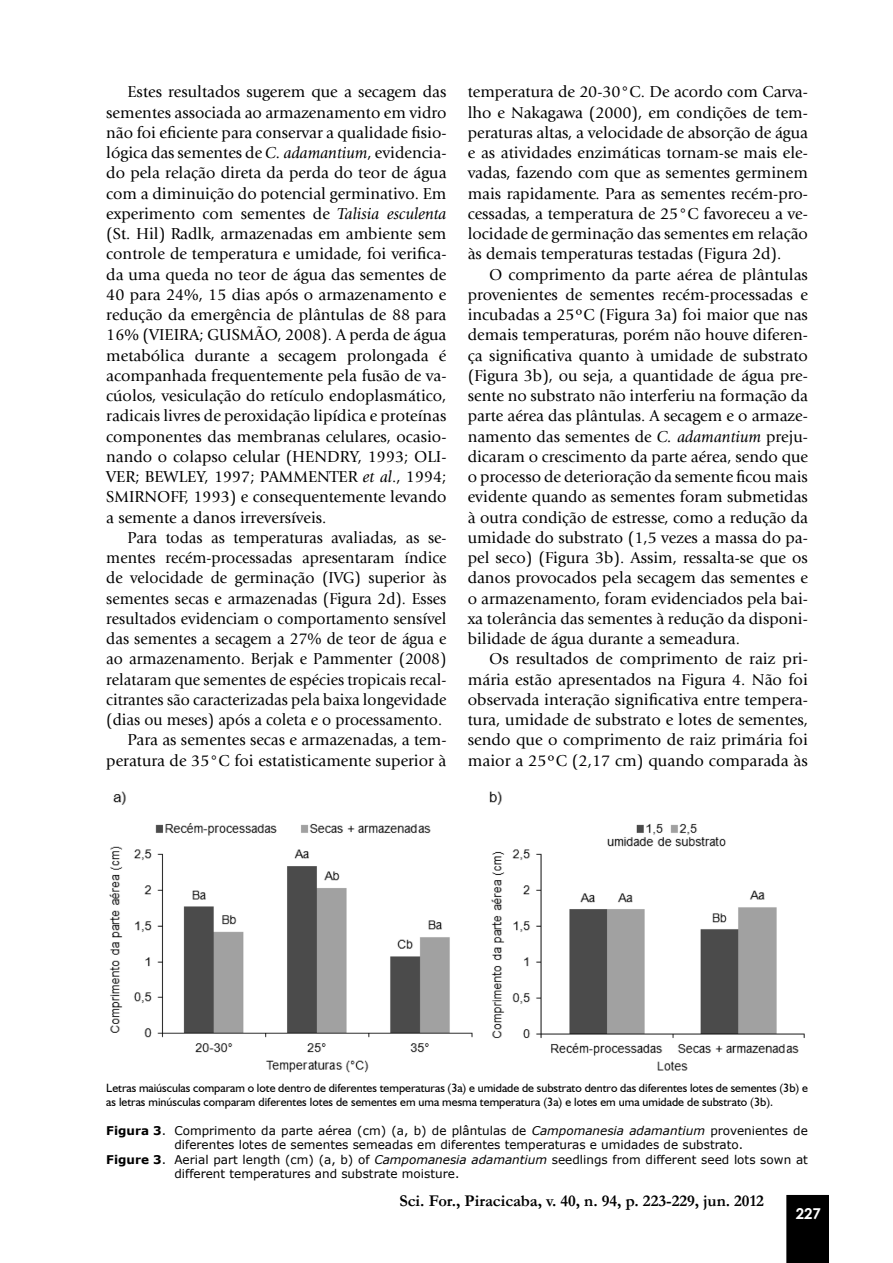
<style>
.page{position:relative;width:893px;height:1263px;background:#fff}
.page>*{position:absolute;margin:0;border:0;box-sizing:border-box;transform-origin:0 0}
.Texto{font:16.5px/20.2px "Giovanni";color:#000;text-align:justify}
.Texto-2{font:16.5px/20.2px "Giovanni";color:#000;text-align:justify;scale:.96 1}
.t1{font:700 16.5px "Garamond";color:#000}
.t2{font:700 15px "Century Gothic";color:#fff}
.Titulo_Figuras_Tabel{font:12px/14.4px "Verdana";color:#000;text-align:center}
.Legendas{font:12px/14.4px "Humanist 521 BT";color:#000}
.s1{font-style:italic}
.s2{font-weight:700}
</style>
<div class="page">
<div style="left:786px;top:1195px;width:43px;height:68px;background:#000"></div>
<img style="left:109px;top:791px;width:696px;height:282px">
<p class="Texto" style="left:106px;top:82px;width:342px;text-indent:21px">Estes resultados sugerem que a secagem das sementes associada ao armazenamento em vidro não foi eficiente para conservar a qualidade fisio&shy;lógica das sementes de <span class="s1">C. adamantium</span>, evidencia&shy;do pela relação direta da perda do teor de água com a diminuição do potencial germinativo. Em experimento com sementes de <span class="s1">Talisia esculenta </span>(St. Hil) Radlk, armazenadas em ambiente sem controle de temperatura e umidade, foi verifica&shy;da uma queda no teor de água das sementes de 40 para 24%, 15 dias após o armazenamento e redução da emergência de plântulas de 88 para 16% (VIEIRA; GUSMÃO, 2008). A perda de água metabólica durante a secagem prolongada é acompanhada frequentemente pela fusão de va&shy;cúolos, vesiculação do retículo endoplasmático, radicais livres de peroxidação lipídica e proteínas componentes das membranas celulares, ocasio&shy;nando o colapso celular (HENDRY, 1993; OLI-VER; BEWLEY, 1997; PAMMENTER <span class="s1">et al</span>., 1994; SMIRNOFF, 1993) e consequentemente levando a semente a danos irreversíveis.</p>
<p class="Texto-2" style="left:106px;top:527px;width:356px;text-indent:21px">Para todas as temperaturas avaliadas, as se&shy;mentes recém-processadas apresentaram índice de velocidade de germinação (IVG) superior às sementes secas e armazenadas (Figura 2d). Esses resultados evidenciam o comportamento sensível das sementes a secagem a 27% de teor de água e ao armazenamento. Berjak e Pammenter (2008) relataram que sementes de espécies tropicais recal&shy;citrantes são caracterizadas pela baixa longevidade (dias ou meses) após a coleta e o processamento.</p>
<p class="Texto" style="left:106px;top:730px;width:342px;text-align:right">Para as sementes secas e armazenadas, a tem&shy;peratura de 35°C foi estatisticamente superior à</p>
<p class="Texto" style="left:468px;top:82px;width:342px">temperatura de 20-30°C. De acordo com Carva&shy;lho e Nakagawa (2000), em condições de tem&shy;peraturas altas, a velocidade de absorção de água e as atividades enzimáticas tornam-se mais ele&shy;vadas, fazendo com que as sementes germinem mais rapidamente. Para as sementes recém-pro&shy;cessadas, a temperatura de 25°C favoreceu a ve&shy;locidade de germinação das sementes em relação às demais temperaturas testadas (Figura 2d).</p>
<p class="Texto" style="left:468px;top:264px;width:342px;text-indent:21px">O comprimento da parte aérea de plântulas provenientes de sementes recém-processadas e incubadas a 25ºC (Figura 3a) foi maior que nas demais temperaturas, porém não houve diferen&shy;ça significativa quanto à umidade de substrato (Figura 3b), ou seja, a quantidade de água pre&shy;sente no substrato não interferiu na formação da parte aérea das plântulas. A secagem e o armaze&shy;namento das sementes de <span class="s1">C. adamantium</span> preju&shy;dicaram o crescimento da parte aérea, sendo que o processo de deterioração da semente ficou mais evidente quando as sementes foram submetidas à outra condição de estresse, como a redução da umidade do substrato (1,5 vezes a massa do pa&shy;pel seco) (Figura 3b). Assim, ressalta-se que os danos provocados pela secagem das sementes e o armazenamento, foram evidenciados pela bai&shy;xa tolerância das sementes à redução da disponi&shy;bilidade de água durante a semeadura.</p>
<p class="Texto" style="left:468px;top:649px;width:342px;text-indent:21px">Os resultados de comprimento de raiz pri&shy;mária estão apresentados na Figura 4. Não foi observada interação significativa entre tempera&shy;tura, umidade de substrato e lotes de sementes, sendo que o comprimento de raiz primária foi maior a 25ºC (2,17 cm) quando comparada às</p>
<p class="Legendas" style="left:106px;top:1080px;width:703px">Letras maiúsculas comparam o lote dentro de diferentes temperaturas (3a) e umidade de substrato dentro das diferentes lotes de sementes (3b) e as letras minúsculas comparam diferentes lotes de sementes em uma mesma temperatura (3a) e lotes em uma umidade de substrato (3b).</p>
<p class="Titulo_Figuras_Tabel" style="left:106px;top:1123px;width:703px"><span class="s2">Figura 3</span>. Comprimento da parte aérea (cm) (a, b) de plântulas de <span class="s1">Campomanesia adamantium</span> provenientes de diferentes lotes de sementes semeadas em diferentes temperaturas e umidades de substrato.</p>
<p class="Titulo_Figuras_Tabel" style="left:174px;top:1152px;width:635px;text-align:left;text-indent:-68px"><span class="s2">Figure 3</span>. Aerial part length (cm) (a, b) of <span class="s1">Campomanesia adamantium</span> seedlings from different seed lots sown at different temperatures and substrate moisture.</p>
<p class="t1" style="left:399px;top:1189px;width:366px">Sci. For., Piracicaba, v. 40, n. 94, p. 223-229, jun. 2012</p>
<p class="t2" style="left:796px;top:1202px;width:27px">227</p>
</div>
